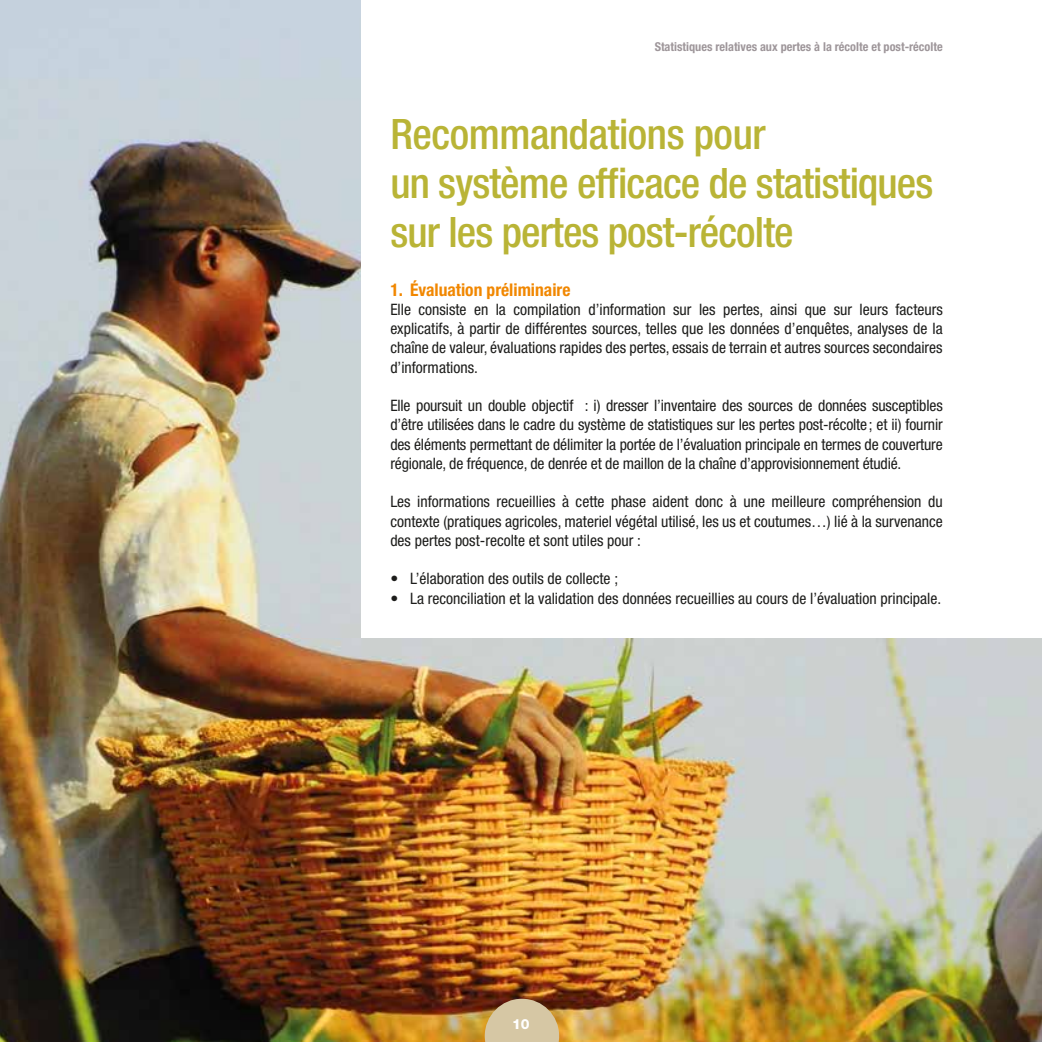
<style>
.page{position:relative;width:1042px;height:1042px;background:#fff}
.page>*{position:absolute;margin:0;border:0;box-sizing:border-box;transform-origin:0 0}
.t1{font:500 condensed 42px/49px "Helvetica Neue LT Std";letter-spacing:-.02em;color:#b9b436}
.t2{font:700 condensed 17.5px "Helvetica Neue LT Std";color:#f18700}
.t3{font:condensed 15.75px/19.2px "Helvetica Neue LT Std";color:#1d1d1b;text-align:justify}
.t4{font:800 14px "Helvetica Neue LT Std";color:#fff}
.t5{font:700 condensed 12.25px "Helvetica Neue LT Std";color:#9e969a}
</style>
<div class="page">
<img style="left:0;top:0;width:360px;height:639px">
<img style="left:0;top:639px;width:1042px;height:403px">
<svg style="left:485px;top:998px;width:74px;height:44px;background:#c3ac87"></svg>
<p class="t5" style="left:655px;top:39px;width:290px">Statistiques relatives aux pertes à la récolte et post-récolte</p>
<h1 class="t1" style="left:390px;top:109px;width:544px">Recommandations pour<br>un système efficace de statistiques sur les pertes post-récolte</h1>
<p class="t2" style="left:390px;top:279px;width:182px">1. Évaluation préliminaire</p>
<p class="t3" style="left:390px;top:299px;width:554px">Elle consiste en la compilation d’information sur les pertes, ainsi que sur leurs facteurs explicatifs, à partir de différentes sources, telles que les données d’enquêtes, analyses de la chaîne de valeur, évaluations rapides des pertes, essais de terrain et autres sources secondaires d’informations.</p>
<p class="t3" style="left:390px;top:396px;width:554px">Elle poursuit un double objectif : i) dresser l’inventaire des sources de données susceptibles d’être utilisées dans le cadre du système de statistiques sur les pertes post-récolte; et ii) fournir des éléments permettant de délimiter la portée de l’évaluation principale en termes de couverture régionale, de fréquence, de denrée et de maillon de la chaîne d’approvisionnement étudié.</p>
<p class="t3" style="left:390px;top:492px;width:554px">Les informations recueillies à cette phase aident donc à une meilleure compréhension du contexte (pratiques agricoles, materiel végétal utilisé, les us et coutumes…) lié à la survenance des pertes post-recolte et sont utiles pour :</p>
<p class="t3" style="left:390px;top:569px;width:229px">• L’élaboration des outils de collecte ;</p>
<p class="t3" style="left:390px;top:588px;width:552px">• La reconciliation et la validation des données recueillies au cours de l’évaluation principale.</p>
<p class="t4" style="left:512px;top:1015px;width:19px">10</p>
</div>
